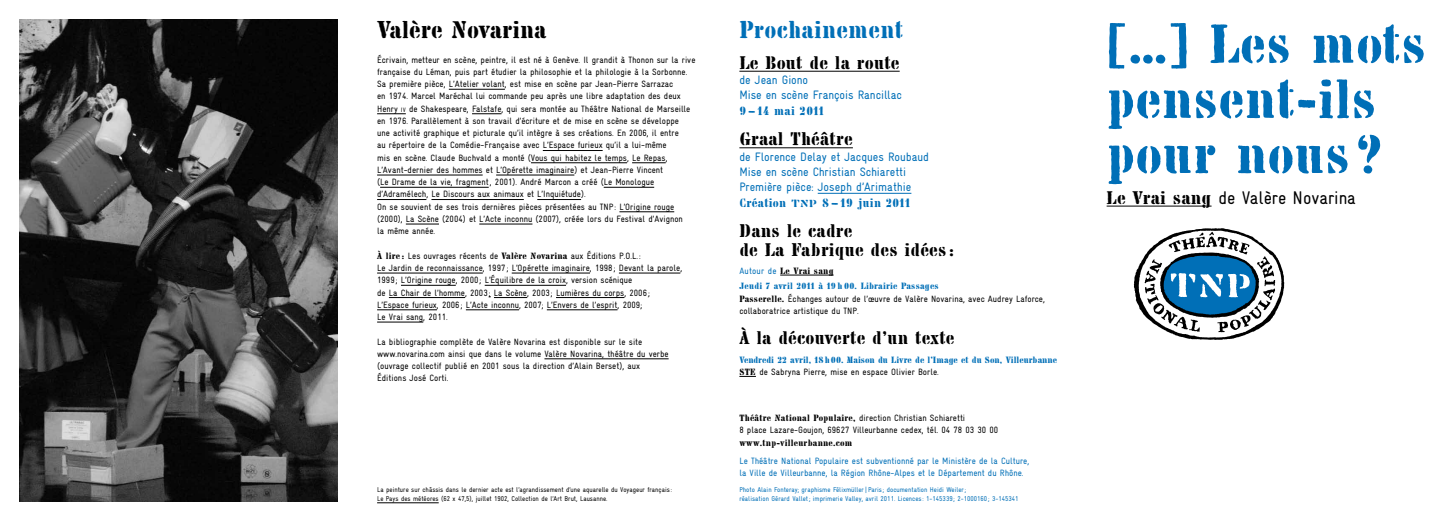
<style>
.page{position:relative;width:1454px;height:521px;background:#fff}
.page>*{position:absolute;margin:0;border:0;box-sizing:border-box;transform-origin:0 0}
.t1{font:55.12px/55.1px "Chaillot";color:#006fb7}
.t2{font:24.5px "Chaillot";color:#000}
.t3{font:24.5px "Chaillot";letter-spacing:.01em;color:#006fb7}
.t4{font:18.38px/18.4px "Chaillot";letter-spacing:.01em;color:#000}
.t5{font:18.38px "Gravur Condensed";letter-spacing:-.005em;color:#000}
.t6{font:12.25px/15.3px "Gravur Condensed";letter-spacing:-.005em;color:#006fb7}
.t7{font:12.25px "Chaillot";letter-spacing:.02em;color:#006fb7}
.t8{font:9.19px/12.2px "Gravur Condensed";color:#000}
.t9{font:9.19px/12.2px "Gravur Condensed";color:#006fb7}
.t10{font:9.19px "Chaillot";color:#006fb7}
.t11{font:9.19px/15.3px "Chaillot";letter-spacing:.02em;color:#006fb7}
.t12{font:9.19px "Chaillot";letter-spacing:.02em;color:#000}
.t13{font:7px/9.2px "Gravur Condensed";color:#000}
.t14{font:7px/9.2px "Gravur Condensed";color:#006fb7}
.s1{font-size:6.39px}
.s2{font-family:"Chaillot"}
.s3{font-family:"Gravur Condensed"}
.s4{color:#000}
</style>
<div class="page">
<hr style="left:1106px;top:206px;width:105px;height:1px;background:#000">
<img style="left:20px;top:20px;width:317px;height:481px">
<hr style="left:739px;top:71px;width:160px;height:1px;background:#000">
<hr style="left:739px;top:147px;width:114px;height:1px;background:#000">
<hr style="left:817px;top:193px;width:94px;height:1px;background:#006fb7">
<hr style="left:780px;top:275px;width:53px;height:1px;background:#000">
<svg style="left:739px;top:376px;width:17px;height:1px"></svg>
<hr style="left:449px;top:89px;width:56px;height:1px;background:#000">
<svg style="left:377px;top:113px;width:29px;height:1px"></svg>
<svg style="left:472px;top:113px;width:29px;height:1px"></svg>
<hr style="left:543px;top:150px;width:59px;height:1px;background:#000">
<hr style="left:531px;top:162px;width:96px;height:1px;background:#000">
<hr style="left:632px;top:162px;width:33px;height:1px;background:#000">
<hr style="left:377px;top:175px;width:106px;height:1px;background:#000">
<hr style="left:496px;top:175px;width:78px;height:1px;background:#000">
<hr style="left:380px;top:187px;width:109px;height:1px;background:#000">
<hr style="left:603px;top:187px;width:51px;height:1px;background:#000">
<hr style="left:377px;top:199px;width:49px;height:1px;background:#000">
<hr style="left:431px;top:199px;width:93px;height:1px;background:#000">
<hr style="left:537px;top:199px;width:44px;height:1px;background:#000">
<hr style="left:619px;top:211px;width:55px;height:1px;background:#000">
<hr style="left:406px;top:224px;width:33px;height:1px;background:#000">
<hr style="left:479px;top:224px;width:53px;height:1px;background:#000">
<hr style="left:377px;top:273px;width:106px;height:1px;background:#000">
<hr style="left:512px;top:273px;width:78px;height:1px;background:#000">
<hr style="left:619px;top:273px;width:61px;height:1px;background:#000">
<hr style="left:401px;top:285px;width:55px;height:1px;background:#000">
<hr style="left:485px;top:285px;width:81px;height:1px;background:#000">
<hr style="left:389px;top:297px;width:76px;height:1px;background:#000">
<hr style="left:494px;top:297px;width:33px;height:1px;background:#000">
<hr style="left:556px;top:297px;width:68px;height:1px;background:#000">
<hr style="left:377px;top:309px;width:60px;height:1px;background:#000">
<hr style="left:466px;top:309px;width:53px;height:1px;background:#000">
<hr style="left:547px;top:309px;width:70px;height:1px;background:#000">
<hr style="left:377px;top:322px;width:46px;height:1px;background:#000">
<hr style="left:544px;top:358px;width:124px;height:1px;background:#000">
<hr style="left:377px;top:502px;width:62px;height:1px;background:#000">
<svg style="left:1133px;top:228px;width:151px;height:112px"></svg>
<h2 class="t2" style="left:377px;top:15px;width:171px">Valère Novarina</h2>
<p class="t8" style="left:377px;top:53px;width:320px">Écrivain, metteur en scène, peintre, il est né à Genève. Il grandit à Thonon sur la rive française du Léman, puis part étudier la philosophie et la philologie à la Sorbonne.<br>Sa première pièce, L’Atelier volant, est mise en scène par Jean-Pierre Sarrazac<br>en 1974. Marcel Maréchal lui commande peu après une libre adaptation des deux Henry <span class="s1">iv</span> de Shakespeare, Falstafe, qui sera montée au Théâtre National de Marseille en 1976. Parallèlement à son travail d’écriture et de mise en scène se développe<br>une activité graphique et picturale qu’il intègre à ses créations. En 2006, il entre<br>au répertoire de la Comédie-Française avec L’Espace furieux qu’il a lui-même<br>mis en scène. Claude Buchvald a monté (Vous qui habitez le temps, Le Repas, L’Avant-dernier des hommes et L’Opérette imaginaire) et Jean-Pierre Vincent<br>(Le Drame de la vie, fragment, 2001). André Marcon a créé (Le Monologue d’Adramélech, Le Discours aux animaux et L’Inquiétude).<br>On se souvient de ses trois dernières pièces présentées au TNP: L’Origine rouge (2000), La Scène (2004) et L’Acte inconnu (2007), créée lors du Festival d’Avignon<br>la même année.</p>
<p class="t8" style="left:377px;top:249px;width:307px"><span class="s2">À lire :</span> Les ouvrages récents de <span class="s2">Valère Novarina</span> aux Éditions P.O.L. :<br>Le Jardin de reconnaissance, 1997 ; L’Opérette imaginaire, 1998 ; Devant la parole, 1999 ; L’Origine rouge, 2000 ; L’Équilibre de la croix, version scénique<br>de La Chair de l’homme, 2003 ; La Scène, 2003 ; Lumières du corps, 2006 ; L’Espace furieux, 2006 ; L’Acte inconnu, 2007; L’Envers de l’esprit, 2009;<br>Le Vrai sang, 2011.</p>
<p class="t8" style="left:377px;top:335px;width:293px">La bibliographie complète de Valère Novarina est disponible sur le site www.novarina.com ainsi que dans le volume Valère Novarina, théâtre du verbe (ouvrage collectif publié en 2001 sous la direction d’Alain Berset), aux Éditions José Corti.</p>
<p class="t13" style="left:377px;top:484px;width:296px">La peinture sur châssis dans le dernier acte est l’agrandissement d’une aquarelle du Voyageur français :<br>Le Pays des météores (62 x 47,5), juillet 1902, Collection de l’Art Brut, Lausanne.</p>
<h2 class="t3" style="left:739px;top:15px;width:165px">Prochainement</h2>
<h3 class="t4" style="left:739px;top:53px;width:162px">Le Bout de la route</h3>
<h3 class="t6" style="left:739px;top:72px;width:164px">de Jean Giono<br>Mise en scène François Rancillac</h3>
<h3 class="t7" style="left:739px;top:103px;width:86px">9 — 14 mai 2011</h3>
<h3 class="t4" style="left:739px;top:130px;width:115px">Graal Théâtre</h3>
<h3 class="t6" style="left:739px;top:149px;width:191px">de Florence Delay et Jacques Roubaud<br>Mise en scène Christian Schiaretti<br>Première pièce: Joseph d’Arimathie</h3>
<h3 class="t7" style="left:739px;top:195px;width:173px">Création † 8 — 19 juin 2011</h3>
<h3 class="t4" style="left:739px;top:222px;width:216px">Dans le cadre<br>de La Fabrique des idées :</h3>
<p class="t11" style="left:739px;top:263px;width:201px"><span class="s3">Autour de</span> <span class="s4">Le Vrai sang<br></span>Jeudi 7 avril 2011 à 19 h 00. Librairie Passages</p>
<p class="t8" style="left:739px;top:292px;width:307px"><span class="s2">Passerelle.</span> Échanges autour de l’œuvre de Valère Novarina, avec Audrey Laforce, collaboratrice artistique du TNP.</p>
<h3 class="t4" style="left:739px;top:329px;width:217px">À la découverte d’un texte</h3>
<p class="t10" style="left:739px;top:354px;width:319px">Vendredi 22 avril, 18h00. Maison du Livre de l’Image et du Son, Villeurbanne</p>
<p class="t8" style="left:739px;top:366px;width:201px"><span class="s2">STE</span> de Sabryna Pierre, mise en espace Olivier Borle.</p>
<p class="t8" style="left:739px;top:412px;width:260px"><span class="s2">Théâtre National Populaire,</span> direction Christian Schiaretti<br>8 place Lazare-Goujon, 69627 Villeurbanne cedex, tél. 04 78 03 30 00</p>
<p class="t12" style="left:739px;top:437px;width:114px">www.tnp-villeurbanne.com</p>
<p class="t9" style="left:739px;top:455px;width:291px">Le Théâtre National Populaire est subventionné par le Ministère de la Culture, la Ville de Villeurbanne, la Région Rhône-Alpes et le Département du Rhône.</p>
<p class="t14" style="left:739px;top:484px;width:281px">Photo Alain Fonteray; graphisme Félixmüller|Paris ; documentation Heidi Weiler;<br>réalisation Gérard Vallet; imprimerie Valley, avril 2011. Licences : 1-145339 ; 2-1000160 ; 3-145341</p>
<h1 class="t1" style="left:1106px;top:16px;width:321px">[…] Les mots pensent-ils pour nous ?</h1>
<h3 class="t5" style="left:1106px;top:187px;width:251px"><span class="s2">Le Vrai sang</span> de Valère Novarina</h3>
</div>
